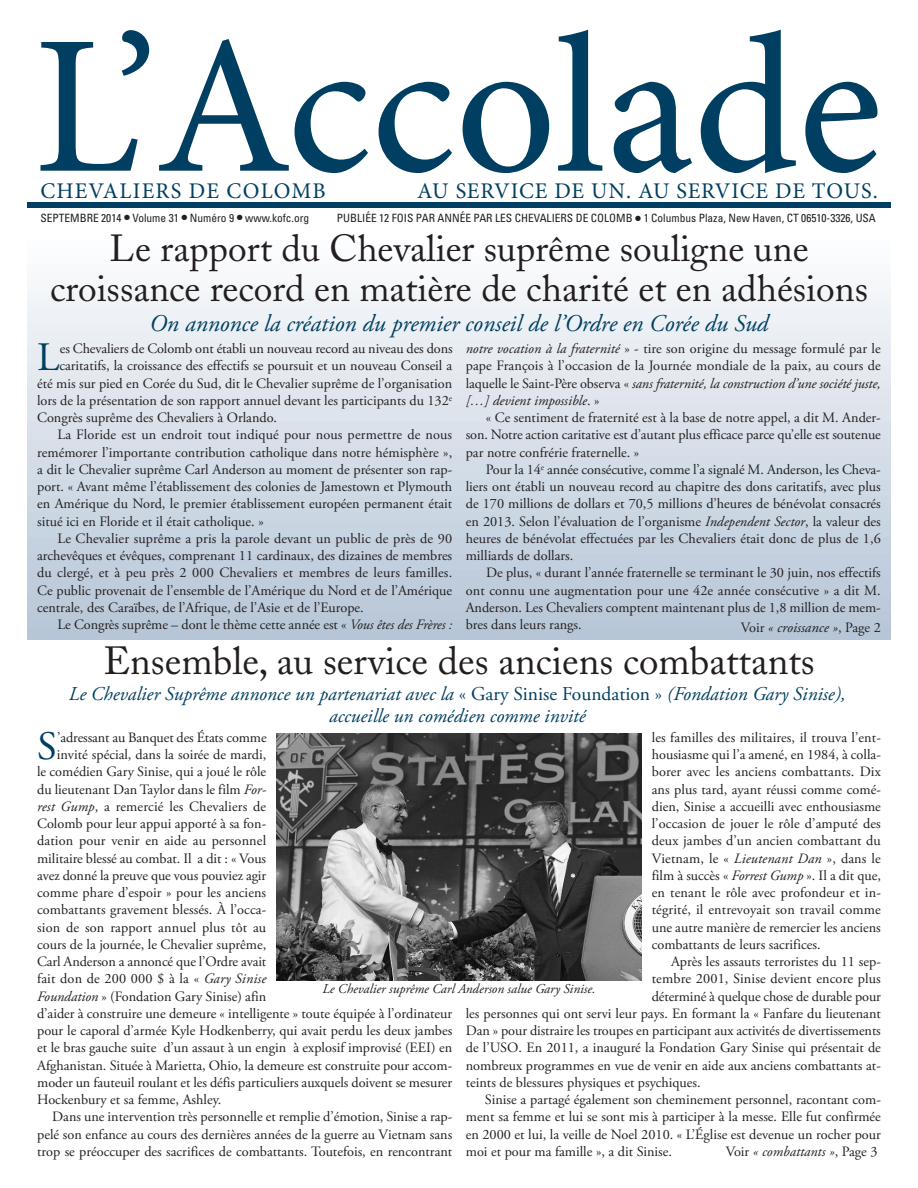
<style>
.page{position:relative;width:918px;height:1188px;background:#fff}
.page>*{position:absolute;margin:0;border:0;box-sizing:border-box;transform-origin:0 0}
.t1{font:40.35px "Adobe Garamond Pro";color:#003f61}
.t2{font:39px "Adobe Caslon";color:#231f20}
.t3{font:37.5px/40.5px "Adobe Caslon";color:#231f20;text-align:center}
.t4{font:italic 24px "Adobe Garamond Pro";color:#003f61}
.t5{font:22.35px "Minion Pro";letter-spacing:.04em;color:#003f61}
.t6{font:italic 19.5px/22.5px "Adobe Garamond Pro";color:#003f61;text-align:center}
.t7{font:14.25px/17.2px "Adobe Garamond Pro";color:#231f20;text-align:justify}
.t8{font:italic 14.25px "Adobe Garamond Pro";color:#231f20}
.t9{font:italic 13.5px "Adobe Garamond Pro";color:#231f20}
.t10{font:condensed 11.4px "Univers";color:#231f20}
.s1{font-style:italic}
.s2{font-style:italic;font-size:14.7px}
.s3{font-style:normal}
</style>
<div class="page">
<svg style="left:40px;top:30px;width:838px;height:143px"></svg>
<div style="left:27px;top:202px;width:864px;height:6px;background:#003f61"></div>
<img style="left:277px;top:733px;width:364px;height:247px">
<h3 class="t5" style="left:41px;top:183px;width:287px">CHEVALIERS DE COLOMB</h3>
<h3 class="t5" style="left:417px;top:183px;width:462px">AU SERVICE DE UN. AU SERVICE DE TOUS.</h3>
<p class="t10" style="left:40px;top:213px;width:270px">SEPTEMBRE 2014 ● Volume 31 ● Numéro 9 ● www.kofc.org</p>
<p class="t10" style="left:337px;top:214px;width:541px">PUBLIÉE 12 FOIS PAR ANNÉE PAR LES CHEVALIERS DE COLOMB ● 1 Columbus Plaza, New Haven, CT 06510-3326, USA</p>
<h3 class="t3" style="left:50px;top:232px;width:819px">Le rapport du Chevalier suprême souligne une croissance record en matière de charité et en adhésions</h3>
<h3 class="t4" style="left:150px;top:314px;width:620px">On annonce la création du premier conseil de l’Ordre en Corée du Sud</h3>
<h1 class="t1" style="left:37px;top:342px;width:24px">L</h1>
<p class="t7" style="left:60px;top:341px;width:394px">es Chevaliers de Colomb ont établi un nouveau record au niveau des dons</p>
<p class="t7" style="left:59px;top:358px;width:394px">caritatifs, la croissance des effectifs se poursuit et un nouveau Conseil a</p>
<p class="t7" style="left:37px;top:376px;width:417px">été mis sur pied en Corée du Sud, dit le Chevalier suprême de l’organisation</p>
<p class="t7" style="left:37px;top:393px;width:417px">lors de la présentation de son rapport annuel devant les participants du 132<sup>e</sup></p>
<p class="t7" style="left:37px;top:410px;width:241px">Congrès suprême des Chevaliers à Orlando.</p>
<p class="t7" style="left:57px;top:427px;width:396px">La Floride est un endroit tout indiqué pour nous permettre de nous</p>
<p class="t7" style="left:37px;top:445px;width:417px">remémorer l’importante contribution catholique dans notre hémisphère »,</p>
<p class="t7" style="left:37px;top:462px;width:417px">a dit le Chevalier suprême Carl Anderson au moment de présenter son rap-</p>
<p class="t7" style="left:37px;top:479px;width:417px">port. « Avant même l’établissement des colonies de Jamestown et Plymouth</p>
<p class="t7" style="left:37px;top:496px;width:417px">en Amérique du Nord, le premier établissement européen permanent était</p>
<p class="t7" style="left:37px;top:514px;width:228px">situé ici en Floride et il était catholique. »</p>
<p class="t7" style="left:57px;top:531px;width:396px">Le Chevalier suprême a pris la parole devant un public de près de 90</p>
<p class="t7" style="left:37px;top:548px;width:417px">archevêques et évêques, comprenant 11 cardinaux, des dizaines de membres</p>
<p class="t7" style="left:37px;top:565px;width:417px">du clergé, et à peu près 2 000 Chevaliers et membres de leurs familles.</p>
<p class="t7" style="left:37px;top:583px;width:417px">Ce public provenait de l’ensemble de l’Amérique du Nord et de l’Amérique</p>
<p class="t7" style="left:37px;top:600px;width:328px">centrale, des Caraïbes, de l’Afrique, de l’Asie et de l’Europe.</p>
<p class="t7" style="left:57px;top:617px;width:396px">Le Congrès suprême – dont le thème cette année est « <span class="s1">Vous êtes des Frères :</span></p>
<p class="t7" style="left:466px;top:341px;width:417px"><span class="s1">notre vocation à la fraternité</span> » - tire son origine du message formulé par le pape François à l’occasion de la Journée mondiale de la paix, au cours de laquelle le Saint-Père observa « <span class="s1">sans fraternité, la construction d’une société juste, […] devient impossible</span>. »</p>
<p class="t7" style="left:466px;top:410px;width:417px;text-indent:20px">« Ce sentiment de fraternité est à la base de notre appel, a dit M. Ander&shy;son. Notre action caritative est d’autant plus efficace parce qu’elle est soutenue par notre confrérie fraternelle. »</p>
<p class="t7" style="left:466px;top:462px;width:417px;text-indent:20px">Pour la 14<sup>e</sup> année consécutive, comme l’a signalé M. Anderson, les Cheva&shy;liers ont établi un nouveau record au chapitre des dons caritatifs, avec plus de 170 millions de dollars et 70,5 millions d’heures de bénévolat consacrés en 2013. Selon l’évaluation de l’organisme <span class="s1">Independent Sector</span>, la valeur des heures de bénévolat effectuées par les Chevaliers était donc de plus de 1,6 milliards de dollars.</p>
<p class="t7" style="left:466px;top:565px;width:417px;text-indent:20px">De plus, « durant l’année fraternelle se terminant le 30 juin, nos effectifs ont connu une augmentation pour une 42e année consécutive » a dit M.<br>Anderson. Les Chevaliers comptent maintenant plus de 1,8 million de mem&shy;bres dans leurs rangs.</p>
<p class="t7" style="left:741px;top:620px;width:142px">Voir <span class="s1">«</span> <span class="s2">croissance</span> <span class="s1">»</span>, Page 2</p>
<h2 class="t2" style="left:103px;top:647px;width:713px">Ensemble, au service des anciens combattants</h2>
<h3 class="t6" style="left:69px;top:684px;width:779px">Le Chevalier Suprême annonce un partenariat avec la <span class="s3">« Gary Sinise Foundation »</span> (Fondation Gary Sinise), accueille un comédien comme invité</h3>
<h1 class="t1" style="left:37px;top:731px;width:21px">S</h1>
<p class="t7" style="left:57px;top:730px;width:211px">’adressant au Banquet des États comme</p>
<p class="t7" style="left:652px;top:730px;width:231px">les familles des militaires, il trouva l’ent&shy;housiasme qui l’a amené, en 1984, à colla&shy;borer avec les anciens combattants. Dix ans plus tard, ayant réussi comme comé&shy;dien, Sinise a accueilli avec enthousiasme l’occasion de jouer le rôle d’amputé des deux jambes d’un ancien combattant du Vietnam, le « <span class="s1">Lieutenant Dan</span> », dans le film à succès « <span class="s1">Forrest Gump</span> ». Il a dit que, en tenant le rôle avec profondeur et in&shy;tégrité, il entrevoyait son travail comme une autre manière de remercier les anciens combattants de leurs sacrifices.</p>
<p class="t7" style="left:671px;top:954px;width:211px">Après les assauts terroristes du 11 sep-</p>
<p class="t7" style="left:652px;top:972px;width:231px">tembre 2001, Sinise devient encore plus</p>
<p class="t7" style="left:652px;top:989px;width:231px">déterminé à quelque chose de durable pour</p>
<p class="t7" style="left:466px;top:1006px;width:417px">les personnes qui ont servi leur pays. En formant la « Fanfare du lieutenant</p>
<p class="t7" style="left:466px;top:1023px;width:417px">Dan » pour distraire les troupes en participant aux activités de divertissements</p>
<p class="t7" style="left:466px;top:1041px;width:417px">de l’USO. En 2011, a inauguré la Fondation Gary Sinise qui présentait de</p>
<p class="t7" style="left:466px;top:1058px;width:417px">nombreux programmes en vue de venir en aide aux anciens combattants at-</p>
<p class="t7" style="left:466px;top:1075px;width:236px">teints de blessures physiques et psychiques.</p>
<p class="t7" style="left:485px;top:1092px;width:397px">Sinise a partagé également son cheminement personnel, racontant com-</p>
<p class="t7" style="left:466px;top:1110px;width:417px">ment sa femme et lui se sont mis à participer à la messe. Elle fut confirmée</p>
<p class="t7" style="left:466px;top:1127px;width:417px">en 2000 et lui, la veille de Noel 2010. « L’Église est devenue un rocher pour</p>
<p class="t7" style="left:466px;top:1144px;width:208px">moi et pour ma famille », a dit Sinise.</p>
<p class="t7" style="left:57px;top:747px;width:211px">invité spécial, dans la soirée de mardi,</p>
<p class="t7" style="left:37px;top:765px;width:231px">le comédien Gary Sinise, qui a joué le rôle</p>
<p class="t7" style="left:37px;top:782px;width:231px">du lieutenant Dan Taylor dans le film <span class="s1">For-</span></p>
<p class="t7" style="left:37px;top:799px;width:231px"><span class="s1">rest Gump</span>, a remercié les Chevaliers de</p>
<p class="t7" style="left:37px;top:816px;width:231px">Colomb pour leur appui apporté à sa fon-</p>
<p class="t7" style="left:37px;top:834px;width:231px">dation pour venir en aide au personnel</p>
<p class="t7" style="left:37px;top:851px;width:231px">militaire blessé au combat. Il a dit : « Vous</p>
<p class="t7" style="left:37px;top:868px;width:231px">avez donné la preuve que vous pouviez agir</p>
<p class="t7" style="left:37px;top:885px;width:231px">comme phare d’espoir » pour les anciens</p>
<p class="t7" style="left:37px;top:903px;width:231px">combattants gravement blessés. À l’occa-</p>
<p class="t7" style="left:37px;top:920px;width:231px">sion de son rapport annuel plus tôt au</p>
<p class="t7" style="left:37px;top:937px;width:231px">cours de la journée, le Chevalier suprême,</p>
<p class="t7" style="left:37px;top:954px;width:231px">Carl Anderson a annoncé que l’Ordre avait</p>
<p class="t7" style="left:37px;top:972px;width:231px">fait don de 200 000 $ à la « <span class="s1">Gary Sinise</span></p>
<p class="t7" style="left:37px;top:989px;width:231px"><span class="s1">Foundation</span> » (Fondation Gary Sinise) afin</p>
<p class="t7" style="left:37px;top:1006px;width:417px">d’aider à construire une demeure « intelligente » toute équipée à l’ordinateur</p>
<p class="t7" style="left:37px;top:1023px;width:417px">pour le caporal d’armée Kyle Hodkenberry, qui avait perdu les deux jambes</p>
<p class="t7" style="left:37px;top:1041px;width:417px">et le bras gauche suite d’un assaut à un engin à explosif improvisé (EEI) en</p>
<p class="t7" style="left:37px;top:1058px;width:417px">Afghanistan. Située à Marietta, Ohio, la demeure est construite pour accom-</p>
<p class="t7" style="left:37px;top:1075px;width:417px">moder un fauteuil roulant et les défis particuliers auxquels doivent se mesurer</p>
<p class="t7" style="left:37px;top:1092px;width:186px">Hockenbury et sa femme, Ashley.</p>
<p class="t7" style="left:52px;top:1110px;width:401px">Dans une intervention très personnelle et remplie d’émotion, Sinise a rap-</p>
<p class="t7" style="left:37px;top:1127px;width:417px">pelé son enfance au cours des dernières années de la guerre au Vietnam sans</p>
<p class="t7" style="left:37px;top:1144px;width:417px">trop se préoccuper des sacrifices de combattants. Toutefois, en rencontrant</p>
<p class="t9" style="left:323px;top:984px;width:274px">Le Chevalier suprême Carl Anderson salue Gary Sinise.</p>
<p class="t8" style="left:726px;top:1146px;width:153px"><span class="s3">Voir</span> « combattants »<span class="s3">, Page 3</span></p>
</div>
